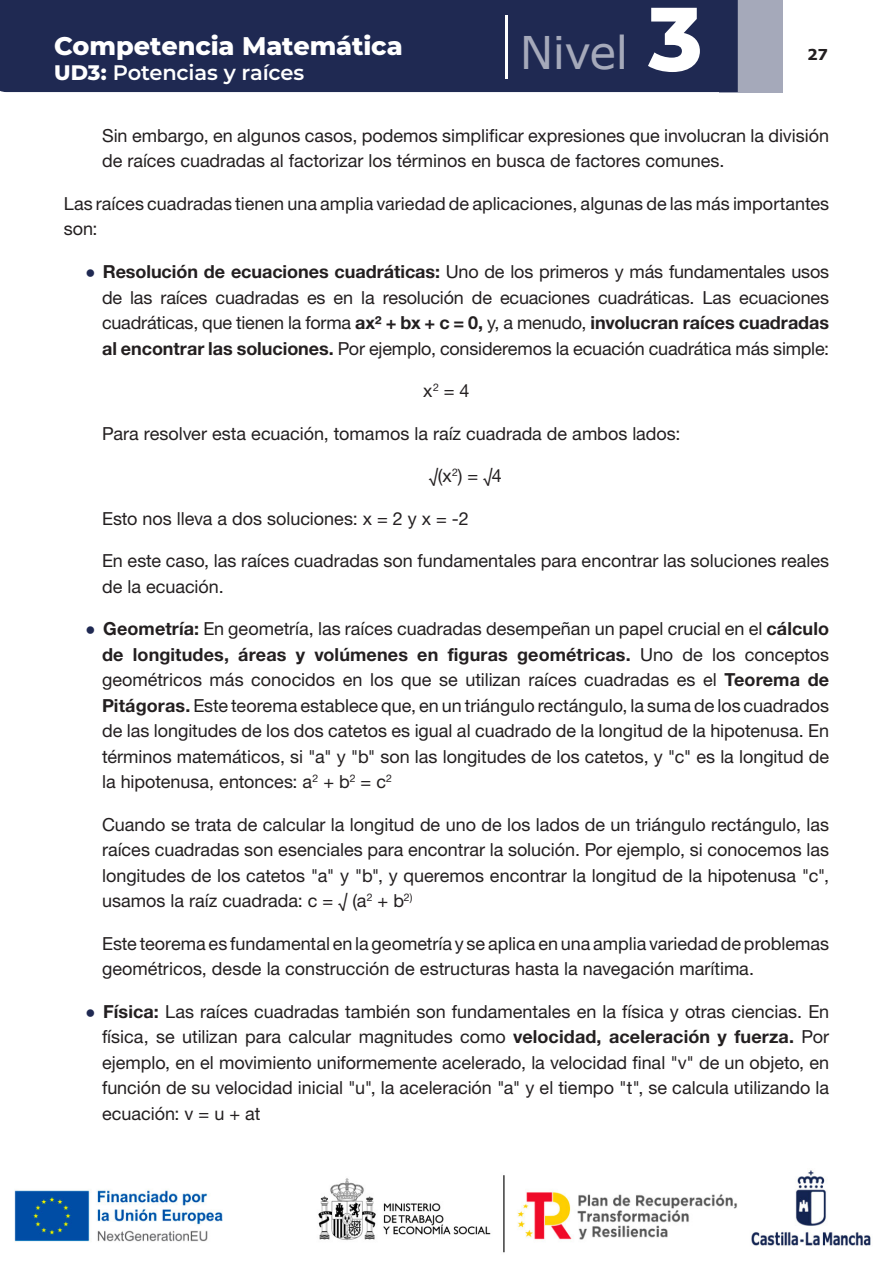
<style>
.page{position:relative;width:893px;height:1263px;background:#fff}
.page>*{position:absolute;margin:0;border:0;box-sizing:border-box;transform-origin:0 0}
.t1{font:45px "Verdana";letter-spacing:-.015em;color:#a5a9ba}
.t2{font:800 25.5px "Montserrat";letter-spacing:-.005em;color:#fff}
.t3{font:600 21px "Montserrat";letter-spacing:-.01em;color:#fff}
.PUNTO_PARRAFOS_SIGUI{font:18px/25.5px "Helvetica Neue LT 55 Rm";color:#231f20}
.t4{font:700 15px "Verdana";color:#231f20}
.s1{font-weight:800}
.s2{font-family:"Montserrat";font-weight:800;font-size:90px;color:#fff}
.s3{font-family:"Verdana";font-weight:700;font-size:15px;color:#1f2952}
.s4{font-family:"Helvetica Neue LT 75 Bd"}
</style>
<div class="page">
<img style="left:14px;top:1170px;width:857px;height:83px">
<div style="left:719px;top:0;width:63px;height:92px;background:#a5a9ba"></div>
<div style="left:0;top:0;width:738px;height:92px;background:#1f2952"></div>
<hr style="left:505px;top:16px;width:2px;height:63px;background:#fff">
<h2 class="t2" style="left:54px;top:27px;width:350px">Competencia Matemática</h2>
<p class="t3" style="left:54px;top:58px;width:252px"><span class="s1">UD3:</span> Potencias y raíces</p>
<h1 class="t1" style="left:520px;top:22px;width:184px">Nivel <span class="s2">3</span></h1>
<p class="t4" style="left:807px;top:44px;width:23px">27</p>
<p class="PUNTO_PARRAFOS_SIGUI" style="left:102px;top:122px;width:729px">Sin embargo, en algunos casos, podemos simplificar expresiones que involucran la división de raíces cuadradas al factorizar los términos en busca de factores comunes.</p>
<p class="PUNTO_PARRAFOS_SIGUI" style="left:64px;top:190px;width:767px">Las raíces cuadradas tienen una amplia variedad de aplicaciones, algunas de las más importantes son:</p>
<p class="PUNTO_PARRAFOS_SIGUI" style="left:102px;top:258px;width:729px;text-align:justify;text-indent:-17px"><span class="s3">•</span> <span class="s4">Resolución de ecuaciones cuadráticas:</span> Uno de los primeros y más fundamentales usos de las raíces cuadradas es en la resolución de ecuaciones cuadráticas. Las ecuaciones cuadráticas, que tienen la forma <span class="s4">ax² + bx + c = 0,</span> y, a menudo, <span class="s4">involucran raíces cuadradas al encontrar las soluciones.</span> Por ejemplo, consideremos la ecuación cuadrática más simple:</p>
<p class="PUNTO_PARRAFOS_SIGUI" style="left:423px;top:377px;width:48px">x<sup>2</sup> = 4</p>
<p class="PUNTO_PARRAFOS_SIGUI" style="left:102px;top:420px;width:580px">Para resolver esta ecuación, tomamos la raíz cuadrada de ambos lados:</p>
<p class="PUNTO_PARRAFOS_SIGUI" style="left:429px;top:462px;width:74px">√(x<sup>2</sup>) = √4</p>
<p class="PUNTO_PARRAFOS_SIGUI" style="left:102px;top:505px;width:368px">Esto nos lleva a dos soluciones: x = 2 y x = -2</p>
<p class="PUNTO_PARRAFOS_SIGUI" style="left:102px;top:547px;width:729px">En este caso, las raíces cuadradas son fundamentales para encontrar las soluciones reales de la ecuación.</p>
<p class="PUNTO_PARRAFOS_SIGUI" style="left:102px;top:615px;width:729px;text-align:justify;text-indent:-17px"><span class="s3">•</span> <span class="s4">Geometría:</span> En geometría, las raíces cuadradas desempeñan un papel crucial en el <span class="s4">cálculo de longitudes, áreas y volúmenes en figuras geométricas.</span> Uno de los conceptos geométricos más conocidos en los que se utilizan raíces cuadradas es el <span class="s4">Teorema de Pitágoras.</span> Este teorema establece que, en un triángulo rectángulo, la suma de los cuadrados de las longitudes de los dos catetos es igual al cuadrado de la longitud de la hipotenusa. En términos matemáticos, si "a" y "b" son las longitudes de los catetos, y "c" es la longitud de la hipotenusa, entonces: a<sup>2</sup> + b<sup>2</sup> = c<sup>2</sup></p>
<p class="PUNTO_PARRAFOS_SIGUI" style="left:102px;top:811px;width:729px;text-align:justify">Cuando se trata de calcular la longitud de uno de los lados de un triángulo rectángulo, las raíces cuadradas son esenciales para encontrar la solución. Por ejemplo, si conocemos las longitudes de los catetos "a" y "b", y queremos encontrar la longitud de la hipotenusa "c", usamos la raíz cuadrada: c = √ (a<sup>2</sup> + b<sup>2)</sup></p>
<p class="PUNTO_PARRAFOS_SIGUI" style="left:102px;top:930px;width:729px">Este teorema es fundamental en la geometría y se aplica en una amplia variedad de problemas geométricos, desde la construcción de estructuras hasta la navegación marítima.</p>
<p class="PUNTO_PARRAFOS_SIGUI" style="left:102px;top:998px;width:729px;text-align:justify;text-indent:-17px"><span class="s3">•</span> <span class="s4">Física:</span> Las raíces cuadradas también son fundamentales en la física y otras ciencias. En física, se utilizan para calcular magnitudes como <span class="s4">velocidad, aceleración y fuerza.</span> Por ejemplo, en el movimiento uniformemente acelerado, la velocidad final "v" de un objeto, en función de su velocidad inicial "u", la aceleración "a" y el tiempo "t", se calcula utilizando la ecuación: v = u + at</p>
</div>
